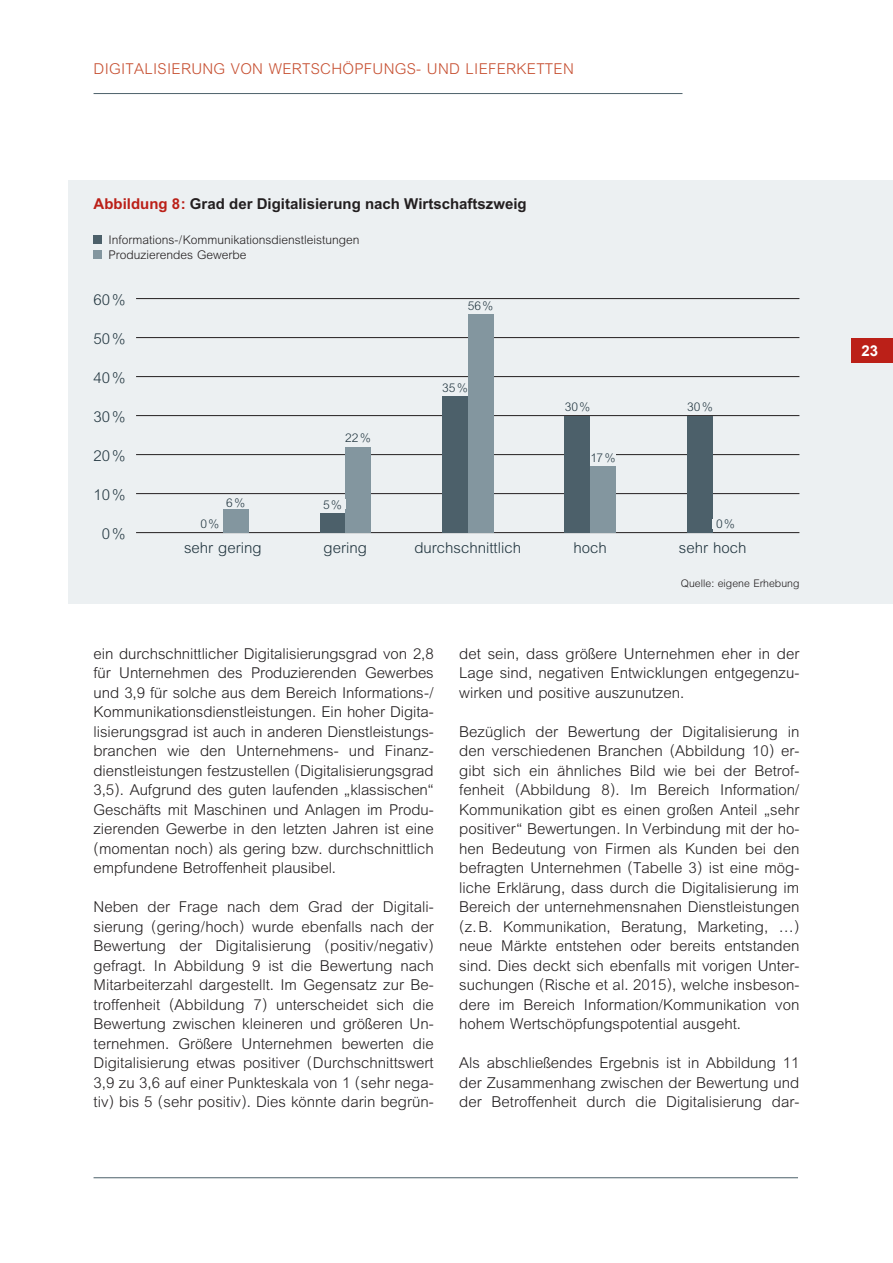
<style>
.page{position:relative;width:893px;height:1263px;background:#fff}
.page>*{position:absolute;margin:0;border:0;box-sizing:border-box;transform-origin:0 0}
.t1{font:300 15px/19.5px "M Arial";color:#231f20;text-align:justify}
.t2{font:300 15px "M Arial";color:#21353f}
.t3{font:700 15px "M Arial";color:#231f20}
.t4{font:300 15px "M Arial";letter-spacing:.02em;color:#c75133}
.t5{font:700 15px "Arial";color:#fff}
.t6{font:300 12px/15px "M Arial";color:#231f20}
.t7{font:300 12px "M Arial";color:#21353f}
.t8{font:300 10.5px "M Arial";color:#231f20}
.s1{color:#bb2018}
</style>
<div class="page">
<hr style="left:94px;top:1177px;width:704px;height:1px;background:#4c606a">
<hr style="left:94px;top:93px;width:588px;height:1px;background:#4c606a">
<div style="left:68px;top:180px;width:825px;height:424px;background:#ecf0f2"></div>
<hr style="left:136px;top:298px;width:663px;height:1px;background:#231f20">
<hr style="left:136px;top:337px;width:663px;height:1px;background:#231f20">
<hr style="left:136px;top:376px;width:663px;height:1px;background:#231f20">
<hr style="left:136px;top:415px;width:663px;height:1px;background:#231f20">
<hr style="left:136px;top:454px;width:663px;height:1px;background:#231f20">
<hr style="left:136px;top:493px;width:663px;height:1px;background:#231f20">
<hr style="left:136px;top:532px;width:663px;height:1px;background:#231f20">
<div style="left:442px;top:396px;width:26px;height:137px;background:#4c606a"></div>
<div style="left:468px;top:314px;width:25px;height:219px;background:#83969f"></div>
<div style="left:565px;top:416px;width:25px;height:117px;background:#4c606a"></div>
<div style="left:590px;top:466px;width:26px;height:67px;background:#83969f"></div>
<div style="left:687px;top:416px;width:26px;height:117px;background:#4c606a"></div>
<div style="left:320px;top:513px;width:25px;height:20px;background:#4c606a"></div>
<div style="left:345px;top:447px;width:26px;height:86px;background:#83969f"></div>
<div style="left:223px;top:509px;width:25px;height:24px;background:#83969f"></div>
<div style="left:94px;top:235px;width:8px;height:9px;background:#4c606a"></div>
<div style="left:94px;top:250px;width:8px;height:9px;background:#83969f"></div>
<div style="left:590px;top:452px;width:26px;height:10px;background:#ecf0f2"></div>
<div style="left:852px;top:339px;width:41px;height:24px;background:#bb2018"></div>
<p class="t4" style="left:94px;top:60px;width:482px">DIGITALISIERUNG VON WERTSCHÖPFUNGS- UND LIEFERKETTEN</p>
<p class="t3" style="left:94px;top:195px;width:435px"><span class="s1">Abbildung 8:</span> Grad der Digitalisierung nach Wirtschaftszweig</p>
<p class="t6" style="left:108px;top:232px;width:253px">Informations-/Kommunikationsdienstleistungen<br>Produzierendes Gewerbe</p>
<p class="t2" style="left:94px;top:291px;width:33px">60%</p>
<p class="t2" style="left:94px;top:330px;width:33px">50%</p>
<p class="t2" style="left:94px;top:369px;width:33px">40%</p>
<p class="t2" style="left:94px;top:408px;width:33px">30%</p>
<p class="t2" style="left:94px;top:447px;width:33px">20%</p>
<p class="t2" style="left:94px;top:486px;width:33px">10%</p>
<p class="t2" style="left:102px;top:525px;width:25px">0%</p>
<p class="t7" style="left:345px;top:431px;width:27px">22%</p>
<p class="t7" style="left:200px;top:517px;width:20px">0%</p>
<p class="t7" style="left:226px;top:496px;width:20px">6%</p>
<p class="t7" style="left:323px;top:498px;width:20px">5%</p>
<p class="t7" style="left:468px;top:299px;width:27px">56%</p>
<p class="t7" style="left:442px;top:381px;width:27px">35%</p>
<p class="t7" style="left:565px;top:400px;width:27px">30%</p>
<p class="t7" style="left:590px;top:451px;width:27px">17%</p>
<p class="t7" style="left:687px;top:400px;width:27px">30%</p>
<p class="t7" style="left:716px;top:517px;width:20px">0%</p>
<p class="t2" style="left:184px;top:539px;width:79px">sehr gering</p>
<p class="t2" style="left:324px;top:539px;width:45px">gering</p>
<p class="t2" style="left:414px;top:539px;width:108px">durchschnittlich</p>
<p class="t2" style="left:573px;top:539px;width:35px">hoch</p>
<p class="t2" style="left:679px;top:539px;width:69px">sehr hoch</p>
<p class="t1" style="left:94px;top:643px;width:342px">ein durchschnittlicher Digitalisierungsgrad von 2,8 für Unternehmen des Produzierenden Gewerbes und 3,9 für solche aus dem Bereich Informations-/ Kommunikationsdienstleistungen. Ein hoher Digita&shy;lisierungsgrad ist auch in anderen Dienstleistungs&shy;branchen wie den Unternehmens- und Finanz&shy;dienstleistungen festzustellen (Digitalisierungsgrad 3,5). Aufgrund des guten laufenden „klassischen“ Geschäfts mit Maschinen und Anlagen im Produ&shy;zierenden Gewerbe in den letzten Jahren ist eine (momentan noch) als gering bzw. durchschnittlich empfundene Betroffenheit plausibel.</p>
<p class="t1" style="left:94px;top:897px;width:342px">Neben der Frage nach dem Grad der Digitali&shy;sierung (gering/hoch) wurde ebenfalls nach der Bewertung der Digitalisierung (positiv/negativ) gefragt. In Abbildung 9 ist die Bewertung nach Mitarbeiterzahl dargestellt. Im Gegensatz zur Be&shy;troffenheit (Abbildung 7) unterscheidet sich die Bewertung zwischen kleineren und größeren Un&shy;ternehmen. Größere Unternehmen bewerten die Digitalisierung etwas positiver (Durchschnittswert 3,9 zu 3,6 auf einer Punkteskala von 1 (sehr nega&shy;tiv) bis 5 (sehr positiv). Dies könnte darin begrün-</p>
<p class="t8" style="left:681px;top:577px;width:120px">Quelle: eigene Erhebung</p>
<p class="t1" style="left:459px;top:643px;width:342px">det sein, dass größere Unternehmen eher in der Lage sind, negativen Entwicklungen entgegenzu&shy;wirken und positive auszunutzen.</p>
<p class="t1" style="left:459px;top:721px;width:342px">Bezüglich der Bewertung der Digitalisierung in den verschiedenen Branchen (Abbildung 10) er&shy;gibt sich ein ähnliches Bild wie bei der Betrof&shy;fenheit (Abbildung 8). Im Bereich Information/ Kommunikation gibt es einen großen Anteil „sehr positiver“ Bewertungen. In Verbindung mit der ho&shy;hen Bedeutung von Firmen als Kunden bei den befragten Unternehmen (Tabelle 3) ist eine mög&shy;liche Erklärung, dass durch die Digitalisierung im Bereich der unternehmensnahen Dienstleistungen (z.B. Kommunikation, Beratung, Marketing, …) neue Märkte entstehen oder bereits entstanden sind. Dies deckt sich ebenfalls mit vorigen Unter&shy;suchungen (Rische et al. 2015), welche insbeson&shy;dere im Bereich Information/Kommunikation von hohem Wertschöpfungspotential ausgeht.</p>
<p class="t1" style="left:459px;top:1053px;width:342px">Als abschließendes Ergebnis ist in Abbildung 11 der Zusammenhang zwischen der Bewertung und der Betroffenheit durch die Digitalisierung dar-</p>
<p class="t5" style="left:861px;top:341px;width:18px">23</p>
</div>
